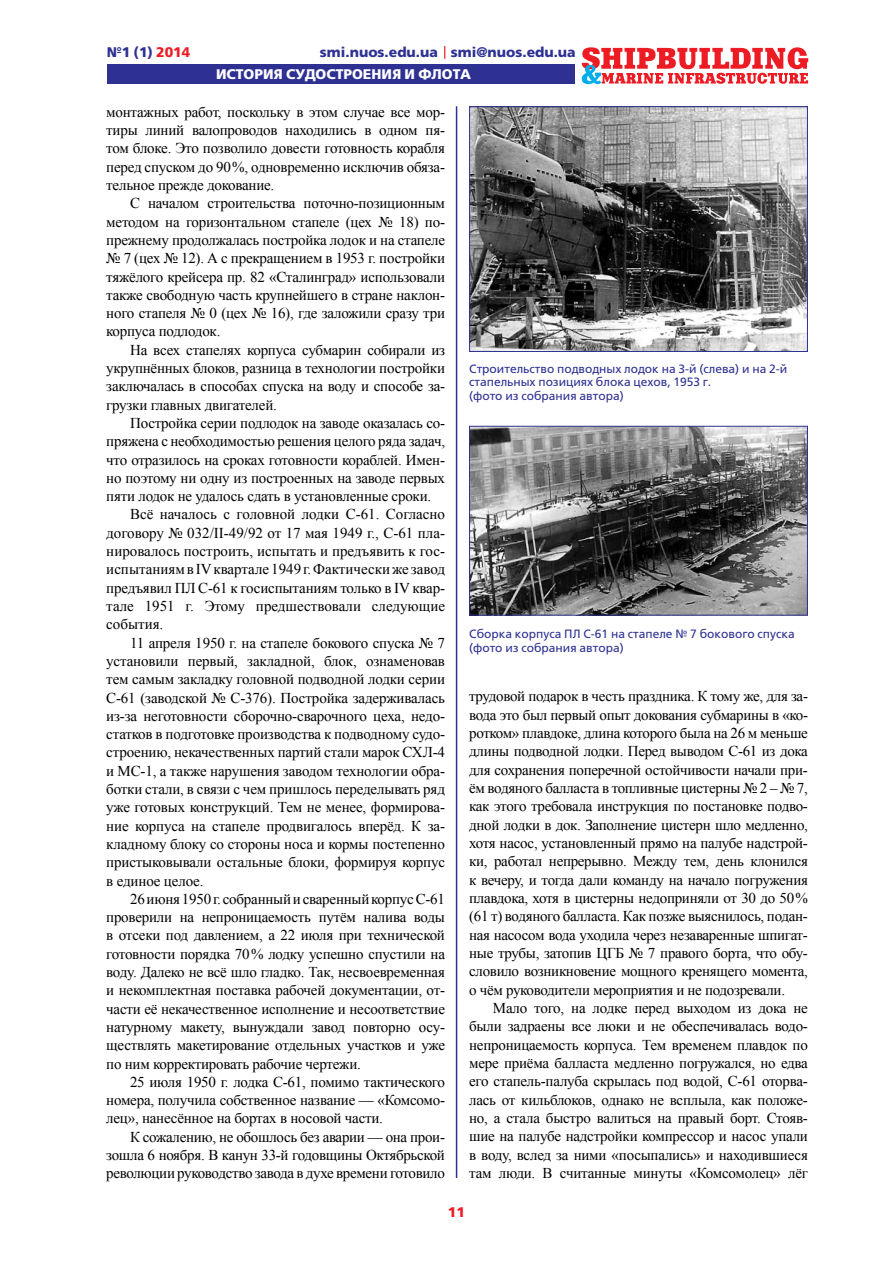
<style>
.page{position:relative;width:893px;height:1263px;background:#fff}
.page>*{position:absolute;margin:0;border:0;box-sizing:border-box;transform-origin:0 0}
.t1{font:15px/18.3px "Times New Roman";letter-spacing:-.015em;color:#000;text-align:justify}
.t2{font:13.95px "Free Set Bold C";color:#2e3192}
.t3{font:13.95px "Free Set Bold C";color:#fff}
.t4{font:13.95px "Free Set Bold C";color:#ed1c24}
.t5{font:12px/13.5px "Free Set C";color:#2e3192}
.s1{color:#ed1c24}
</style>
<div class="page">
<svg style="left:582px;top:47px;width:227px;height:38px"></svg>
<div style="left:107px;top:64px;width:468px;height:19px;background:#2e3192"></div>
<svg style="left:444px;top:46px;width:1px;height:13px"></svg>
<hr style="left:456px;top:106px;width:1px;height:1072px;background:#2e3192">
<img style="left:470px;top:428px;width:337px;height:188px">
<div style="left:469px;top:426px;width:339px;height:189px;border:1px solid #2e3192"></div>
<img style="left:471px;top:108px;width:335px;height:242px">
<div style="left:469px;top:106px;width:339px;height:246px;border:1px solid #2e3192"></div>
<p class="t2" style="left:107px;top:44px;width:85px">№1 (1) <span class="s1">2014</span></p>
<p class="t2" style="left:320px;top:44px;width:257px">smi.nuos.edu.ua smi@nuos.edu.ua</p>
<p class="t3" style="left:216px;top:67px;width:256px">ИСТОРИЯ СУДОСТРОЕНИЯ И ФЛОТА</p>
<p class="t1" style="left:106px;top:102px;width:340px">монтажных работ, поскольку в этом случае все мор&shy;тиры линий валопроводов находились в одном пя&shy;том блоке. Это позволило довести готовность корабля перед спуском до 90%, одновременно исключив обяза&shy;тельное прежде докование.</p>
<p class="t1" style="left:106px;top:194px;width:340px;text-indent:24px">С началом строительства поточно-позиционным методом на горизонтальном стапеле (цех № 18) по&shy;прежнему продолжалась постройка лодок и на стапеле № 7 (цех № 12). А с прекращением в 1953 г. постройки тяжёлого крейсера пр. 82 «Сталинград» использовали также свободную часть крупнейшего в стране наклон&shy;ного стапеля № 0 (цех № 16), где заложили сразу три корпуса подлодок.</p>
<p class="t1" style="left:106px;top:340px;width:340px;text-indent:24px">На всех стапелях корпуса субмарин собирали из укрупнённых блоков, разница в технологии постройки заключалась в способах спуска на воду и способе за&shy;грузки главных двигателей.</p>
<p class="t1" style="left:130px;top:414px;width:316px">Постройка серии подлодок на заводе оказалась со-</p>
<p class="t1" style="left:106px;top:432px;width:340px">пряжена с необходимостью решения целого ряда задач,</p>
<p class="t1" style="left:106px;top:450px;width:340px">что отразилось на сроках готовности кораблей. Имен-</p>
<p class="t1" style="left:106px;top:468px;width:340px">но поэтому ни одну из построенных на заводе первых</p>
<p class="t1" style="left:106px;top:487px;width:326px">пяти лодок не удалось сдать в установленные сроки.</p>
<p class="t1" style="left:130px;top:505px;width:316px">Всё началось с головной лодки С-61. Согласно</p>
<p class="t1" style="left:106px;top:523px;width:340px">договору № 032/II-49/92 от 17 мая 1949 г., С-61 пла-</p>
<p class="t1" style="left:106px;top:542px;width:340px">нировалось построить, испытать и предъявить к гос-</p>
<p class="t1" style="left:106px;top:560px;width:340px">испытаниям в IV квартале 1949 г. Фактически же завод</p>
<p class="t1" style="left:106px;top:578px;width:340px">предъявил ПЛ С-61 к госиспытаниям только в IV квар-</p>
<p class="t1" style="left:106px;top:597px;width:340px">тале 1951 г. Этому предшествовали следующие</p>
<p class="t1" style="left:106px;top:615px;width:59px">события.</p>
<p class="t1" style="left:130px;top:633px;width:316px">11 апреля 1950 г. на стапеле бокового спуска № 7</p>
<p class="t1" style="left:106px;top:651px;width:340px">установили первый, закладной, блок, ознаменовав</p>
<p class="t1" style="left:106px;top:670px;width:340px">тем самым закладку головной подводной лодки серии</p>
<p class="t1" style="left:106px;top:688px;width:340px">С-61 (заводской № С-376). Постройка задерживалась</p>
<p class="t1" style="left:106px;top:706px;width:340px">из-за неготовности сборочно-сварочного цеха, недо-</p>
<p class="t1" style="left:106px;top:725px;width:340px">статков в подготовке производства к подводному судо-</p>
<p class="t1" style="left:106px;top:743px;width:340px">строению, некачественных партий стали марок СХЛ-4</p>
<p class="t1" style="left:106px;top:761px;width:340px">и МС-1, а также нарушения заводом технологии обра-</p>
<p class="t1" style="left:106px;top:780px;width:340px">ботки стали, в связи с чем пришлось переделывать ряд</p>
<p class="t1" style="left:106px;top:798px;width:340px">уже готовых конструкций. Тем не менее, формирова-</p>
<p class="t1" style="left:106px;top:816px;width:340px">ние корпуса на стапеле продвигалось вперёд. К за-</p>
<p class="t1" style="left:106px;top:834px;width:340px">кладному блоку со стороны носа и кормы постепенно</p>
<p class="t1" style="left:106px;top:853px;width:340px">пристыковывали остальные блоки, формируя корпус</p>
<p class="t1" style="left:106px;top:871px;width:99px">в единое целое.</p>
<p class="t1" style="left:130px;top:889px;width:316px">26 июня 1950г. собранный и сваренный корпус С-61</p>
<p class="t1" style="left:106px;top:908px;width:340px">проверили на непроницаемость путём налива воды</p>
<p class="t1" style="left:106px;top:926px;width:340px">в отсеки под давлением, а 22 июля при технической</p>
<p class="t1" style="left:106px;top:944px;width:340px">готовности порядка 70% лодку успешно спустили на</p>
<p class="t1" style="left:106px;top:963px;width:340px">воду. Далеко не всё шло гладко. Так, несвоевременная</p>
<p class="t1" style="left:106px;top:981px;width:340px">и некомплектная поставка рабочей документации, от-</p>
<p class="t1" style="left:106px;top:999px;width:340px">части её некачественное исполнение и несоответствие</p>
<p class="t1" style="left:106px;top:1017px;width:340px">натурному макету, вынуждали завод повторно осу-</p>
<p class="t1" style="left:106px;top:1036px;width:340px">ществлять макетирование отдельных участков и уже</p>
<p class="t1" style="left:106px;top:1054px;width:256px">по ним корректировать рабочие чертежи.</p>
<p class="t1" style="left:130px;top:1072px;width:316px">25 июля 1950 г. лодка С-61, помимо тактического</p>
<p class="t1" style="left:106px;top:1091px;width:340px">номера, получила собственное название — «Комсомо-</p>
<p class="t1" style="left:106px;top:1109px;width:278px">лец», нанесённое на бортах в носовой части.</p>
<p class="t1" style="left:130px;top:1127px;width:316px">К сожалению, не обошлось без аварии — она прои-</p>
<p class="t1" style="left:106px;top:1146px;width:340px">зошла 6 ноября. В канун 33-й годовщины Октябрьской</p>
<p class="t1" style="left:106px;top:1164px;width:340px">революции руководство завода в духе времени готовило</p>
<p class="t5" style="left:469px;top:362px;width:320px">Строительство подводных лодок на 3-й (слева) и на 2-й стапельных позициях блока цехов, 1953 г.<br>(фото из собрания автора)</p>
<p class="t5" style="left:469px;top:627px;width:327px">Cборка корпуса ПЛ С-61 на стапеле № 7 бокового спуска (фото из собрания автора)</p>
<p class="t1" style="left:469px;top:687px;width:340px">трудовой подарок в честь праздника. К тому же, для за&shy;вода это был первый опыт докования субмарины в «ко&shy;ротком» плавдоке, длина которого была на 26 м меньше длины подводной лодки. Перед выводом С-61 из дока для сохранения поперечной остойчивости начали при&shy;ём водяного балласта в топливные цистерны № 2 – № 7, как этого требовала инструкция по постановке подво&shy;дной лодки в док. Заполнение цистерн шло медленно, хотя насос, установленный прямо на палубе надстрой&shy;ки, работал непрерывно. Между тем, день клонился к вечеру, и тогда дали команду на начало погружения плавдока, хотя в цистерны недоприняли от 30 до 50% (61 т) водяного балласта. Как позже выяснилось, подан&shy;ная насосом вода уходила через незаваренные шпигат&shy;ные трубы, затопив ЦГБ № 7 правого борта, что обу&shy;словило возникновение мощного кренящего момента, о чём руководители мероприятия и не подозревали.</p>
<p class="t1" style="left:469px;top:999px;width:340px;text-indent:24px">Мало того, на лодке перед выходом из дока не были задраены все люки и не обеспечивалась водо&shy;непроницаемость корпуса. Тем временем плавдок по мере приёма балласта медленно погружался, но едва его стапель-палуба скрылась под водой, С-61 оторва&shy;лась от кильблоков, однако не всплыла, как положе&shy;но, а стала быстро валиться на правый борт. Стояв&shy;шие на палубе надстройки компрессор и насос упали в воду, вслед за ними «посыпались» и находившиеся там люди. В считанные минуты «Комсомолец» лёг</p>
<p class="t4" style="left:448px;top:1204px;width:19px">11</p>
</div>
